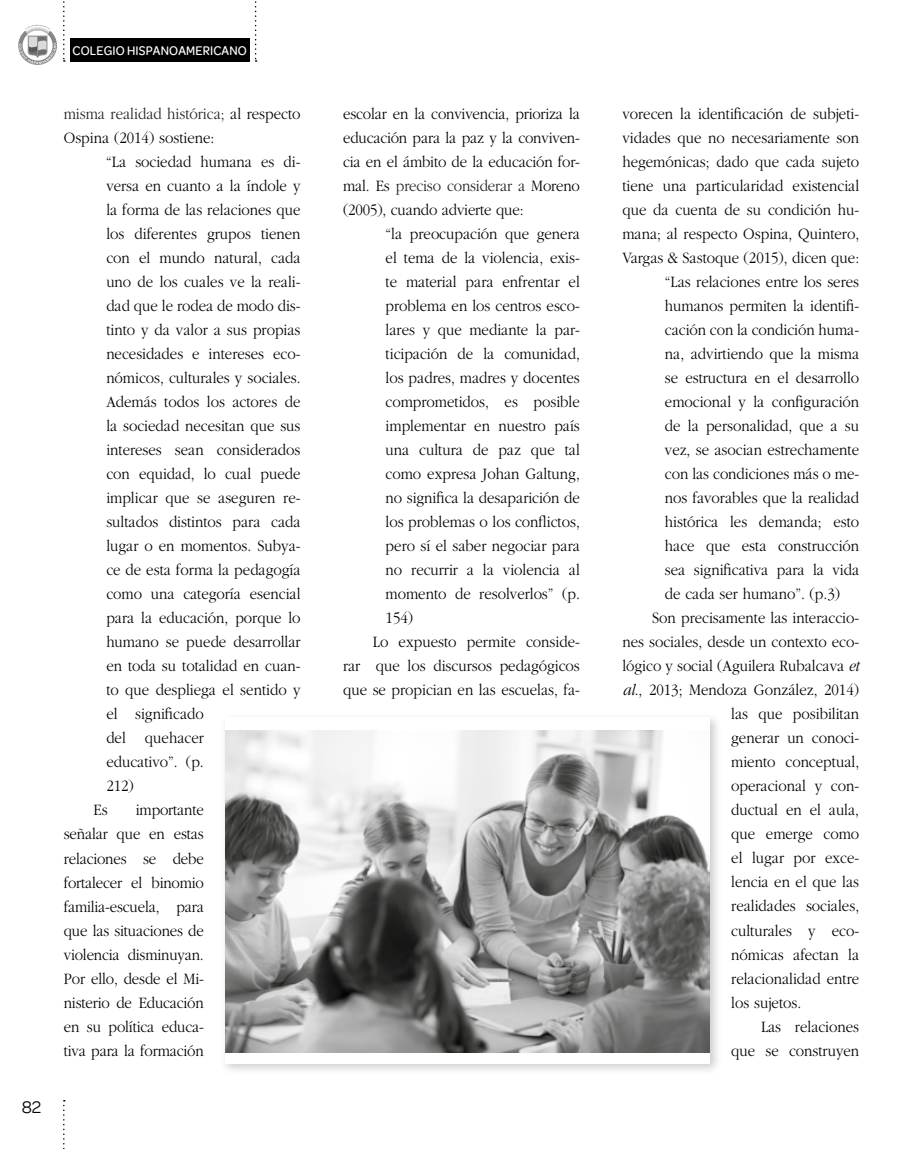
<style>
.page{position:relative;width:923px;height:1149px;background:#fff}
.page>*{position:absolute;margin:0;border:0;box-sizing:border-box;transform-origin:0 0}
.t1{font:18px "Omnes";color:#000}
.t2{font:300 16.5px/24px "Garamond";color:#000;text-align:justify;scale:.9 1}
.t3{font:500 13.5px "Omnes";letter-spacing:.015em;color:#fff;scale:.9 1}
.s1{color:#231f20}
.s2{font-style:italic}
</style>
<div class="page">
<svg style="left:63px;top:1100px;width:2px;height:49px"></svg>
<div style="left:70px;top:38px;width:179px;height:24px;background:#000"></div>
<svg style="left:63px;top:1px;width:2px;height:61px"></svg>
<svg style="left:255px;top:1px;width:2px;height:61px"></svg>
<svg style="left:18px;top:24px;width:39px;height:41px"></svg>
<div style="left:221px;top:712px;width:500px;height:363px;background:#000;opacity:.2"></div>
<div style="left:225px;top:717px;width:485px;height:346px;background:#fff"></div>
<img style="left:225px;top:730px;width:485px;height:321px">
<p class="t1" style="left:22px;top:1096px;width:21px">82</p>
<p class="t3" style="left:73px;top:43px;width:195px">COLEGIO HISPANOAMERICANO</p>
<p class="t2" style="left:64px;top:102px;width:264px"><span class="s1">misma realidad histórica;</span> al respecto<br>Ospina (2014) sostiene:</p>
<p class="t2" style="left:106px;top:150px;width:217px">“La sociedad humana es di-</p>
<p class="t2" style="left:106px;top:174px;width:217px">versa en cuanto a la índole y</p>
<p class="t2" style="left:106px;top:198px;width:217px">la forma de las relaciones que</p>
<p class="t2" style="left:106px;top:222px;width:217px">los diferentes grupos tienen</p>
<p class="t2" style="left:106px;top:246px;width:217px">con el mundo natural, cada</p>
<p class="t2" style="left:106px;top:270px;width:217px">uno de los cuales ve la reali-</p>
<p class="t2" style="left:106px;top:294px;width:217px">dad que le rodea de modo dis-</p>
<p class="t2" style="left:106px;top:318px;width:217px">tinto y da valor a sus propias</p>
<p class="t2" style="left:106px;top:342px;width:217px">necesidades e intereses eco-</p>
<p class="t2" style="left:106px;top:366px;width:217px">nómicos, culturales y sociales.</p>
<p class="t2" style="left:106px;top:390px;width:217px">Además todos los actores de</p>
<p class="t2" style="left:106px;top:414px;width:217px">la sociedad necesitan que sus</p>
<p class="t2" style="left:106px;top:438px;width:217px">intereses sean considerados</p>
<p class="t2" style="left:106px;top:462px;width:217px">con equidad, lo cual puede</p>
<p class="t2" style="left:106px;top:486px;width:217px">implicar que se aseguren re-</p>
<p class="t2" style="left:106px;top:510px;width:217px">sultados distintos para cada</p>
<p class="t2" style="left:106px;top:534px;width:217px">lugar o en momentos. Subya-</p>
<p class="t2" style="left:106px;top:558px;width:217px">ce de esta forma la pedagogía</p>
<p class="t2" style="left:106px;top:582px;width:217px">como una categoría esencial</p>
<p class="t2" style="left:106px;top:606px;width:217px">para la educación, porque lo</p>
<p class="t2" style="left:106px;top:630px;width:217px">humano se puede desarrollar</p>
<p class="t2" style="left:106px;top:654px;width:217px">en toda su totalidad en cuan-</p>
<p class="t2" style="left:106px;top:678px;width:217px">to que despliega el sentido y</p>
<p class="t2" style="left:106px;top:702px;width:110px">el significado</p>
<p class="t2" style="left:106px;top:726px;width:110px">del quehacer</p>
<p class="t2" style="left:106px;top:750px;width:110px">educativo”. (p.</p>
<p class="t2" style="left:106px;top:774px;width:32px">212)</p>
<p class="t2" style="left:94px;top:798px;width:17px">Es</p>
<p class="t2" style="left:64px;top:798px;width:157px;text-indent:72px">importante señalar que en estas relaciones se debe fortalecer el binomio familia-escuela, para que las situaciones de violencia disminuyan.<br>Por ello, desde el Mi&shy;nisterio de Educación en su política educa&shy;tiva para la formación</p>
<p class="t2" style="left:343px;top:102px;width:265px">escolar en la convivencia, prioriza la educación para la paz y la conviven&shy;cia en el ámbito de la educación for&shy;mal. Es <span class="s1">preciso considerar a</span> Moreno (2005), cuando advierte que:</p>
<p class="t2" style="left:386px;top:222px;width:217px">“la preocupación que genera</p>
<p class="t2" style="left:386px;top:246px;width:217px">el tema de la violencia, exis-</p>
<p class="t2" style="left:386px;top:270px;width:217px">te material para enfrentar el</p>
<p class="t2" style="left:386px;top:294px;width:217px">problema en los centros esco-</p>
<p class="t2" style="left:386px;top:318px;width:217px">lares y que mediante la par-</p>
<p class="t2" style="left:386px;top:342px;width:217px">ticipación de la comunidad,</p>
<p class="t2" style="left:386px;top:366px;width:217px">los padres, madres y docentes</p>
<p class="t2" style="left:386px;top:390px;width:217px">comprometidos, es posible</p>
<p class="t2" style="left:386px;top:414px;width:217px">implementar en nuestro país</p>
<p class="t2" style="left:386px;top:438px;width:217px">una cultura de paz que tal</p>
<p class="t2" style="left:386px;top:462px;width:217px">como expresa Johan Galtung,</p>
<p class="t2" style="left:386px;top:486px;width:217px">no significa la desaparición de</p>
<p class="t2" style="left:386px;top:510px;width:217px">los problemas o los conflictos,</p>
<p class="t2" style="left:386px;top:534px;width:217px">pero sí el saber negociar para</p>
<p class="t2" style="left:386px;top:558px;width:217px">no recurrir a la violencia al</p>
<p class="t2" style="left:386px;top:582px;width:217px">momento de resolverlos” (p.</p>
<p class="t2" style="left:386px;top:606px;width:32px">154)</p>
<p class="t2" style="left:373px;top:630px;width:231px">Lo expuesto permite conside-</p>
<p class="t2" style="left:343px;top:654px;width:265px">rar que los discursos pedagógicos</p>
<p class="t2" style="left:343px;top:678px;width:264px">que se propician en las escuelas, fa-</p>
<p class="t2" style="left:622px;top:102px;width:264px">vorecen la identificación de subjeti-</p>
<p class="t2" style="left:622px;top:126px;width:265px">vidades que no necesariamente son</p>
<p class="t2" style="left:622px;top:150px;width:265px">hegemónicas; dado que cada sujeto</p>
<p class="t2" style="left:622px;top:174px;width:265px">tiene una particularidad existencial</p>
<p class="t2" style="left:622px;top:198px;width:264px">que da cuenta de su condición hu-</p>
<p class="t2" style="left:622px;top:222px;width:265px">mana; al respecto Ospina, Quintero,</p>
<p class="t2" style="left:622px;top:246px;width:265px">Vargas &amp; Sastoque (2015), dicen que:</p>
<p class="t2" style="left:665px;top:270px;width:217px">“Las relaciones entre los seres</p>
<p class="t2" style="left:665px;top:294px;width:217px">humanos permiten la identifi-</p>
<p class="t2" style="left:665px;top:318px;width:217px">cación con la condición huma-</p>
<p class="t2" style="left:665px;top:342px;width:217px">na, advirtiendo que la misma</p>
<p class="t2" style="left:665px;top:366px;width:217px">se estructura en el desarrollo</p>
<p class="t2" style="left:665px;top:390px;width:217px">emocional y la configuración</p>
<p class="t2" style="left:665px;top:414px;width:217px">de la personalidad, que a su</p>
<p class="t2" style="left:665px;top:438px;width:217px">vez, se asocian estrechamente</p>
<p class="t2" style="left:665px;top:462px;width:217px">con las condiciones más o me-</p>
<p class="t2" style="left:665px;top:486px;width:217px">nos favorables que la realidad</p>
<p class="t2" style="left:665px;top:510px;width:217px">histórica les demanda; esto</p>
<p class="t2" style="left:665px;top:534px;width:217px">hace que esta construcción</p>
<p class="t2" style="left:665px;top:558px;width:217px">sea significativa para la vida</p>
<p class="t2" style="left:665px;top:582px;width:196px">de cada ser humano”. (p.3)</p>
<p class="t2" style="left:652px;top:606px;width:231px">Son precisamente las interaccio-</p>
<p class="t2" style="left:622px;top:630px;width:264px">nes sociales, desde un contexto eco-</p>
<p class="t2" style="left:622px;top:654px;width:264px">lógico y social (Aguilera Rubalcava <span class="s2">et</span></p>
<p class="t2" style="left:622px;top:678px;width:264px"><span class="s2">al</span>., 2013; Mendoza González, 2014)</p>
<p class="t2" style="left:731px;top:702px;width:144px">las que posibilitan</p>
<p class="t2" style="left:731px;top:726px;width:144px">generar un conoci-</p>
<p class="t2" style="left:731px;top:750px;width:144px">miento conceptual,</p>
<p class="t2" style="left:731px;top:774px;width:144px">operacional y con-</p>
<p class="t2" style="left:731px;top:798px;width:144px">ductual en el aula,</p>
<p class="t2" style="left:731px;top:822px;width:144px">que emerge como</p>
<p class="t2" style="left:731px;top:846px;width:144px">el lugar por exce-</p>
<p class="t2" style="left:731px;top:870px;width:144px">lencia en el que las</p>
<p class="t2" style="left:731px;top:894px;width:144px">realidades sociales,</p>
<p class="t2" style="left:731px;top:918px;width:144px">culturales y eco-</p>
<p class="t2" style="left:731px;top:942px;width:144px">nómicas afectan la</p>
<p class="t2" style="left:731px;top:966px;width:144px">relacionalidad entre</p>
<p class="t2" style="left:731px;top:990px;width:79px">los sujetos.</p>
<p class="t2" style="left:761px;top:1014px;width:111px">Las relaciones</p>
<p class="t2" style="left:731px;top:1038px;width:144px">que se construyen</p>
</div>
